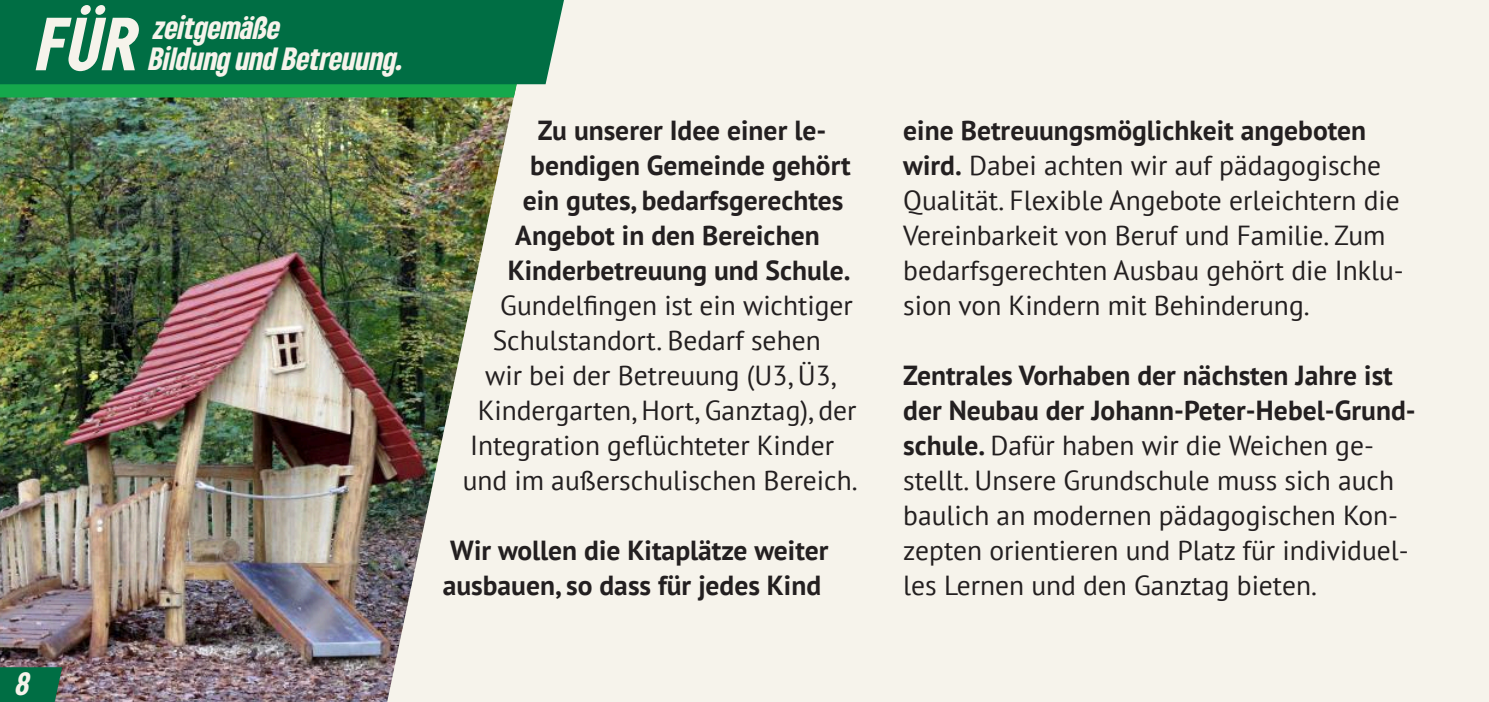
<style>
.page{position:relative;width:1489px;height:702px;background:#fff}
.page>*{position:absolute;margin:0;border:0;box-sizing:border-box;transform-origin:0 0}
.t1{font:italic 900 condensed 70px "Gruene Type";color:#f6f3eb}
.t2{font:italic 900 condensed 30px/30.2px "Gruene Type";letter-spacing:-.01em;color:#f6f3eb}
.t3{font:27.5px/35px "PT Sans";color:#231f20}
.t4{font:700 27.5px/35px "PT Sans";color:#231f20}
.s1{font-weight:700}
</style>
<div class="page">
<div style="left:0;top:0;width:1488px;height:702px;background:#f6f3eb"></div>
<img style="left:0;top:97px;width:514px;height:605px">
<svg style="left:0;top:84px;width:535px;height:13px;background:#1ca951"></svg>
<div style="left:0;top:0;width:564px;height:84px;background:#006e44"></div>
<svg style="left:0;top:667px;width:62px;height:35px;background:#096e47"></svg>
<h1 class="t1" style="left:38px;top:-3px;width:102px">FÜR</h1>
<p class="t2" style="left:149px;top:12px;width:256px">zeitgemäße<br>Bildung und Betreuung.</p>
<p class="t2" style="left:16px;top:668px;width:16px">8</p>
<p class="t4" style="left:538px;top:114px;width:290px">Zu unserer Idee einer le-</p>
<p class="t4" style="left:530px;top:149px;width:322px">bendigen Gemeinde gehört</p>
<p class="t4" style="left:522px;top:184px;width:322px">ein gutes, bedarfsgerechtes</p>
<p class="t4" style="left:515px;top:219px;width:306px">Angebot in den Bereichen</p>
<p class="t4" style="left:508px;top:254px;width:344px">Kinderbetreuung und Schule.</p>
<p class="t3" style="left:500px;top:289px;width:354px">Gundelfingen ist ein wichtiger</p>
<p class="t3" style="left:492px;top:324px;width:329px">Schulstandort. Bedarf sehen</p>
<p class="t3" style="left:485px;top:359px;width:352px">wir bei der Betreuung (U3, Ü3,</p>
<p class="t3" style="left:478px;top:394px;width:380px">Kindergarten, Hort, Ganztag), der</p>
<p class="t3" style="left:470px;top:429px;width:365px">Integration geflüchteter Kinder</p>
<p class="t3" style="left:462px;top:464px;width:396px">und im außerschulischen Bereich.</p>
<p class="t4" style="left:442px;top:534px;width:387px">Wir wollen die Kitaplätze weiter ausbauen, so dass für jedes Kind</p>
<p class="t3" style="left:903px;top:114px;width:502px"><span class="s1">eine Betreuungsmöglichkeit angeboten wird.</span> Dabei achten wir auf pädagogische Qualität. Flexible Angebote erleichtern die Vereinbarkeit von Beruf und Familie. Zum bedarfsgerechten Ausbau gehört die Inklu&shy;sion von Kindern mit Behinderung.</p>
<p class="t3" style="left:903px;top:359px;width:514px"><span class="s1">Zentrales Vorhaben der nächsten Jahre ist der Neubau der Johann-Peter-Hebel-Grund&shy;schule.</span> Dafür haben wir die Weichen ge&shy;stellt. Unsere Grundschule muss sich auch baulich an modernen pädagogischen Kon&shy;zepten orientieren und Platz für individuel&shy;les Lernen und den Ganztag bieten.</p>
</div>
